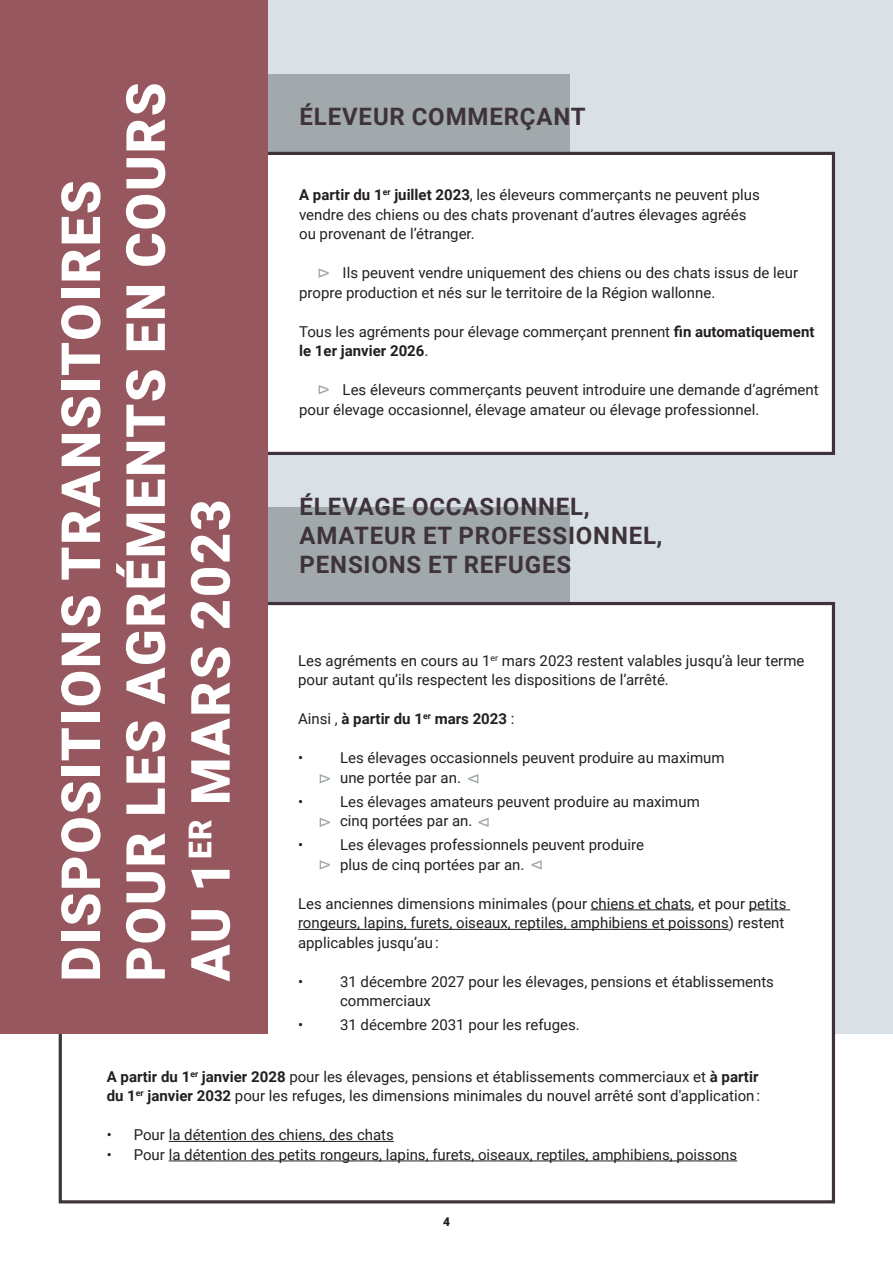
<style>
.page{position:relative;width:893px;height:1263px;background:#fff}
.page>*{position:absolute;margin:0;border:0;box-sizing:border-box;transform-origin:0 0}
.t1{font:900 54px/64.8px "Roboto";letter-spacing:.035em;color:#fff}
.t2{font:700 24px/28.8px "Roboto";letter-spacing:.035em;color:#3e333b}
.t3{font:15px/19.5px "Roboto";color:#231f20}
.t4{font:700 15px "Roboto";color:#231f20}
.t5{font:900 12px "Roboto";color:#231f20}
.s1{font-weight:700}
.s2{font-weight:400}
</style>
<div class="page">
<div style="left:0;top:0;width:893px;height:1033px;background:#dae1e6"></div>
<div style="left:250px;top:74px;width:320px;height:158px;background:#a2a9ac"></div>
<div style="left:250px;top:507px;width:320px;height:166px;background:#a2a9ac"></div>
<div style="left:268px;top:152px;width:567px;height:303px;background:#fff"></div>
<div style="left:59px;top:602px;width:776px;height:601px;background:#fff;border:3px solid #3e333b"></div>
<div style="left:0;top:0;width:268px;height:1033px;background:#96575f"></div>
<hr style="left:591px;top:909px;width:101px;height:1px;background:#231f20">
<hr style="left:749px;top:909px;width:41px;height:1px;background:#231f20">
<hr style="left:298px;top:929px;width:431px;height:1px;background:#231f20">
<svg style="left:320px;top:774px;width:10px;height:9px"></svg>
<svg style="left:468px;top:774px;width:10px;height:9px"></svg>
<svg style="left:478px;top:817px;width:11px;height:10px"></svg>
<svg style="left:531px;top:860px;width:11px;height:10px"></svg>
<svg style="left:320px;top:817px;width:10px;height:10px"></svg>
<svg style="left:320px;top:860px;width:10px;height:10px"></svg>
<hr style="left:169px;top:1141px;width:225px;height:1px;background:#231f20">
<hr style="left:169px;top:1160px;width:568px;height:1px;background:#231f20">
<svg style="left:319px;top:268px;width:10px;height:10px"></svg>
<svg style="left:319px;top:385px;width:10px;height:9px"></svg>
<h1 class="t1" style="left:46px;top:981px;width:900px;rotate:-90deg">DISPOSITIONS TRANSITOIRES<br>POUR LES AGRÉMENTS EN COURS<br>AU 1<sup>ER</sup> MARS 2023</h1>
<h2 class="t2" style="left:300px;top:102px;width:288px">ÉLEVEUR COMMERÇANT</h2>
<p class="t3" style="left:299px;top:185px;width:462px"><span class="s1">A partir du 1</span><sup>er</sup> <span class="s1">juillet 2023</span>, les éleveurs commerçants ne peuvent plus vendre des chiens ou des chats provenant d’autres élevages agréés ou provenant de l’étranger.</p>
<p class="t3" style="left:299px;top:263px;width:500px;text-indent:44px">Ils peuvent vendre uniquement des chiens ou des chats issus de leur propre production et nés sur le territoire de la Région wallonne.</p>
<p class="t3" style="left:299px;top:321px;width:517px">Tous les agréments pour élevage commerçant prennent <span class="s1">fin automatiquement le 1er janvier 2026</span>.</p>
<p class="t3" style="left:299px;top:380px;width:521px;text-indent:44px">Les éleveurs commerçants peuvent introduire une demande d’agrément pour élevage occasionnel, élevage amateur ou élevage professionnel.</p>
<h2 class="t2" style="left:300px;top:492px;width:364px">ÉLEVAGE OCCASIONNEL,<br>AMATEUR ET PROFESSIONNEL,<br>PENSIONS ET REFUGES</h2>
<p class="t3" style="left:298px;top:650px;width:508px">Les agréments en cours au 1<sup>er</sup> mars 2023 restent valables jusqu’à leur terme pour autant qu’ils respectent les dispositions de l’arrêté.</p>
<p class="t4" style="left:298px;top:708px;width:218px"><span class="s2">Ainsi ,</span> à partir du 1<sup>er</sup> mars 2023 <span class="s2">:</span></p>
<p class="t3" style="left:298px;top:748px;width:7px">•</p>
<p class="t3" style="left:340px;top:748px;width:386px">Les élevages occasionnels peuvent produire au maximum une portée par an.</p>
<p class="t3" style="left:298px;top:791px;width:7px">•</p>
<p class="t3" style="left:340px;top:791px;width:361px">Les élevages amateurs peuvent produire au maximum cinq portées par an.</p>
<p class="t3" style="left:298px;top:835px;width:7px">•</p>
<p class="t3" style="left:340px;top:835px;width:305px">Les élevages professionnels peuvent produire plus de cinq portées par an.</p>
<p class="t3" style="left:298px;top:893px;width:490px">Les anciennes dimensions minimales (pour chiens et chats, et pour petits rongeurs, lapins, furets, oiseaux, reptiles, amphibiens et poissons) restent applicables jusqu’au :</p>
<p class="t3" style="left:298px;top:971px;width:7px">•</p>
<p class="t3" style="left:340px;top:971px;width:435px">31 décembre 2027 pour les élevages, pensions et établissements commerciaux</p>
<p class="t3" style="left:298px;top:1015px;width:7px">•</p>
<p class="t3" style="left:340px;top:1015px;width:241px">31 décembre 2031 pour les refuges.</p>
<p class="t3" style="left:107px;top:1066px;width:655px"><span class="s1">A partir du 1</span><sup>er</sup> <span class="s1">janvier 2028</span> pour les élevages, pensions et établissements commerciaux et <span class="s1">à partir du 1</span><sup>er</sup> <span class="s1">janvier 2032</span> pour les refuges, les dimensions minimales du nouvel arrêté sont d'application :</p>
<p class="t3" style="left:107px;top:1125px;width:289px">• Pour la détention des chiens, des chats</p>
<p class="t3" style="left:107px;top:1144px;width:632px">• Pour la détention des petits rongeurs, lapins, furets, oiseaux, reptiles, amphibiens, poissons</p>
<p class="t5" style="left:443px;top:1213px;width:8px">4</p>
</div>
